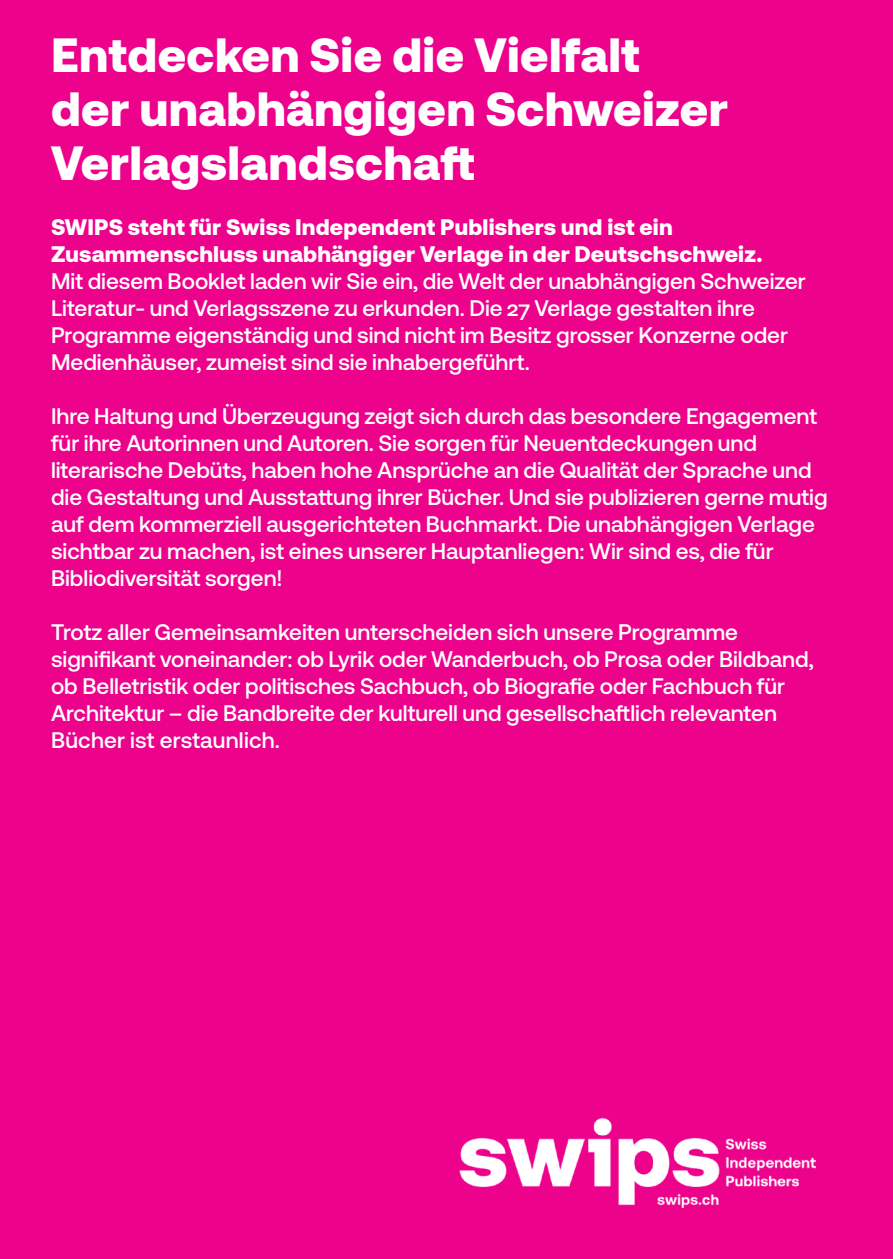
<style>
.page{position:relative;width:893px;height:1259px;background:#ed028c}
.page>*{position:absolute;margin:0;border:0;box-sizing:border-box;transform-origin:0 0}
.t1{font:900 48px/54px "Aeonik Pro";letter-spacing:.01em;color:#fff}
.t2{font:500 22.5px/27px "Aeonik Pro";color:#fff}
.t3{font:900 22.5px/27px "Aeonik Pro";letter-spacing:.01em;color:#fff}
</style>
<div class="page">
<img style="left:459px;top:1117px;width:356px;height:91px">
<h1 class="t1" style="left:51px;top:28px;width:678px">Entdecken Sie die Vielfalt der unabhängigen Schweizer<br>Verlagslandschaft</h1>
<p class="t3" style="left:51px;top:214px;width:713px">SWIPS steht für Swiss Independent Publishers und ist ein<br>Zusammenschluss unabhängiger Verlage in der Deutschschweiz.</p>
<p class="t2" style="left:51px;top:268px;width:756px">Mit diesem Booklet laden wir Sie ein, die Welt der unabhängigen Schweizer Literatur- und Verlagsszene zu erkunden. Die 27 Verlage gestalten ihre Programme eigenständig und sind nicht im Besitz grosser Konzerne oder Medienhäuser, zumeist sind sie inhabergeführt.</p>
<p class="t2" style="left:51px;top:403px;width:778px">Ihre Haltung und Überzeugung zeigt sich durch das besondere Engagement für ihre Autorinnen und Autoren. Sie sorgen für Neuentdeckungen und literarische Debüts, haben hohe Ansprüche an die Qualität der Sprache und die Gestaltung und Ausstattung ihrer Bücher. Und sie publizieren gerne mutig auf dem kommerziell ausgerichteten Buchmarkt. Die unabhängigen Verlage sichtbar zu machen, ist eines unserer Hauptanliegen: Wir sind es, die für Bibliodiversität sorgen!</p>
<p class="t2" style="left:51px;top:619px;width:764px">Trotz aller Gemeinsamkeiten unterscheiden sich unsere Programme signifikant voneinander: ob Lyrik oder Wanderbuch, ob Prosa oder Bildband, ob Belletristik oder politisches Sachbuch, ob Biografie oder Fachbuch für Architektur – die Bandbreite der kulturell und gesellschaftlich relevanten Bücher ist erstaunlich.</p>
</div>
